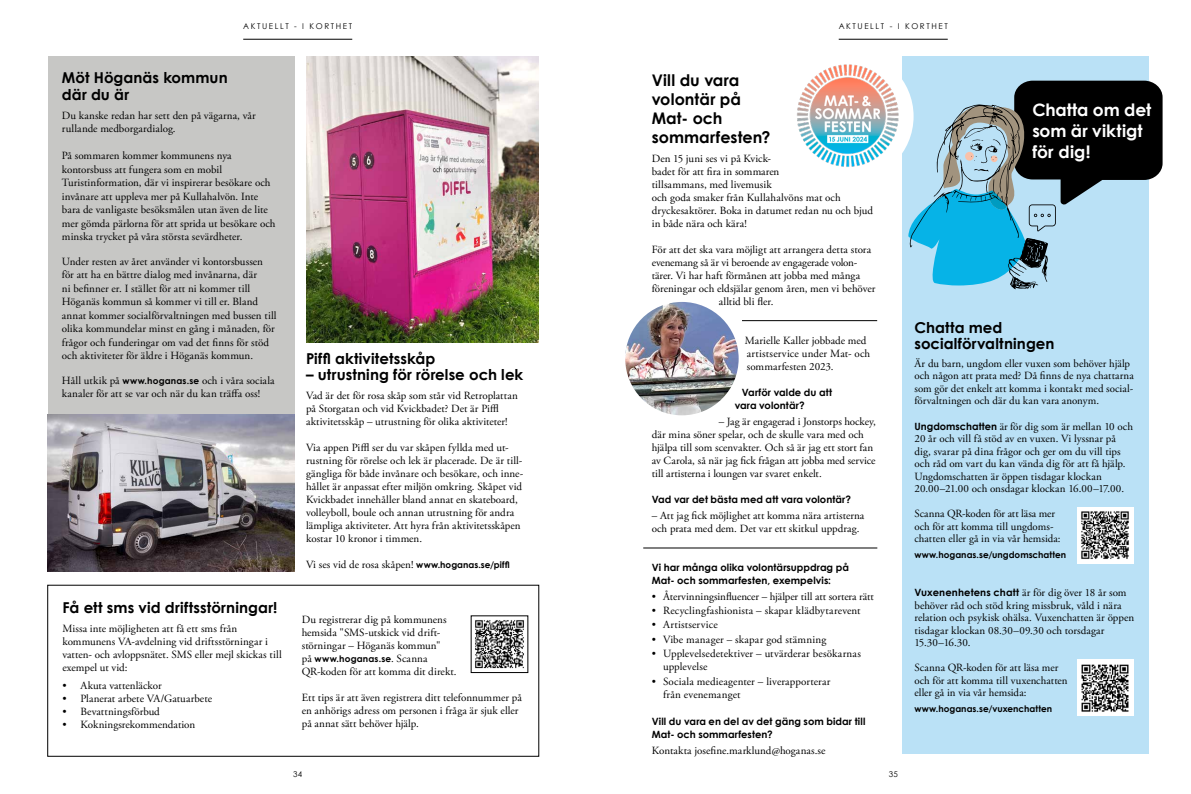
<style>
.page{position:relative;width:1191px;height:794px;background:#fff}
.page>*{position:absolute;margin:0;border:0;box-sizing:border-box;transform-origin:0 0}
.t1{font:700 17.1px/20.9px "Century Gothic";letter-spacing:.005em;color:#fff}
.t2{font:700 16px/19px "Century Gothic";letter-spacing:.005em;color:#000}
.t3{font:700 15px/16px "Century Gothic";letter-spacing:.005em;color:#000}
.t4{font:11px/13px "Adobe Garamond Pro";letter-spacing:.005em;color:#000}
.t5{font:11px "Adobe Garamond Pro";letter-spacing:-.015em;color:#000}
.t6{font:11px "Adobe Garamond Pro";letter-spacing:.025em;color:#000}
.t7{font:700 10px/13px "Century Gothic";color:#000}
.t8{font:700 9px "Century Gothic";color:#000}
.t9{font:8px "Century Gothic";letter-spacing:.2em;color:#000}
.s1{font-family:"Century Gothic";font-weight:700;font-size:9px}
.s2{font-family:"Adobe Garamond Pro";font-weight:400;font-size:11px}
.s3{font-family:"Century Gothic";font-weight:700;font-size:10px}
</style>
<div class="page">
<div style="left:901px;top:57px;width:247px;height:697px;background:#bae1f6"></div>
<div style="left:783px;top:51px;width:130px;height:131px;background:#fff;border-radius:50%"></div>
<hr style="left:243px;top:39px;width:109px;height:1px;background:#000">
<hr style="left:838px;top:39px;width:109px;height:1px;background:#000">
<div style="left:48px;top:57px;width:246px;height:510px;background:#c7c7c5"></div>
<img style="left:306px;top:57px;width:233px;height:285px">
<img style="left:48px;top:414px;width:246px;height:157px">
<div style="left:1076px;top:507px;width:57px;height:57px;background:#fff"></div>
<img style="left:1081px;top:511px;width:48px;height:48px">
<div style="left:1076px;top:659px;width:57px;height:57px;background:#fff"></div>
<img style="left:1081px;top:664px;width:48px;height:48px">
<svg style="left:908px;top:81px;width:254px;height:208px"></svg>
<div style="left:47px;top:585px;width:492px;height:172px;border:1px solid #000"></div>
<img style="left:475px;top:620px;width:49px;height:49px">
<hr style="left:643px;top:547px;width:234px;height:1px;background:#000">
<hr style="left:742px;top:320px;width:135px;height:1px;background:#000">
<img style="left:625px;top:302px;width:113px;height:113px;border-radius:57px">
<img style="left:797px;top:59px;width:107px;height:113px">
<p class="t9" style="left:243px;top:21px;width:110px">AKTUELLT - I KORTHET</p>
<p class="t9" style="left:838px;top:21px;width:110px">AKTUELLT - I KORTHET</p>
<h3 class="t3" style="left:62px;top:69px;width:167px">Möt Höganäs kommun där du är</h3>
<p class="t4" style="left:62px;top:109px;width:195px;line-height:13.5px">Du kanske redan har sett den på vägarna, vår rullande medborgardialog.</p>
<p class="t4" style="left:62px;top:149px;width:215px;line-height:13.5px">På sommaren kommer kommunens nya kontorsbuss att fungera som en mobil Turistinformation, där vi inspirerar besökare och invånare att uppleva mer på Kullahalvön. Inte bara de vanligaste besöksmålen utan även de lite mer gömda pärlorna för att sprida ut besökare och minska trycket på våra största sevärdheter.</p>
<p class="t4" style="left:62px;top:255px;width:216px;line-height:13.5px">Under resten av året använder vi kontorsbussen för att ha en bättre dialog med invånarna, där<br>ni befinner er. I stället för att ni kommer till Höganäs kommun så kommer vi till er. Bland annat kommer socialförvaltningen med bussen till olika kommundelar minst en gång i månaden, för frågor och funderingar om vad det finns för stöd och aktiviteter för äldre i Höganäs kommun.</p>
<p class="t4" style="left:62px;top:374px;width:214px;line-height:13.5px">Håll utkik på <span class="s1">www.hoganas.se</span> och i våra sociala kanaler för att se var och när du kan träffa oss!</p>
<h3 class="t3" style="left:62px;top:599px;width:216px">Få ett sms vid driftsstörningar!</h3>
<p class="t4" style="left:62px;top:622px;width:221px">Missa inte möjligheten att få ett sms från kommunens VA-avdelning vid driftsstörningar i vatten- och avloppsnätet. SMS eller mejl skickas till exempel ut vid:</p>
<p class="t4" style="left:62px;top:679px;width:101px">• Akuta vattenläckor</p>
<p class="t4" style="left:62px;top:692px;width:151px">• Planerat arbete VA/Gatuarbete</p>
<p class="t4" style="left:62px;top:705px;width:99px">• Bevattningsförbud</p>
<p class="t4" style="left:62px;top:718px;width:134px">• Kokningsrekommendation</p>
<h3 class="t3" style="left:306px;top:350px;width:131px">Piffl aktivitetsskåp</h3>
<h3 class="t3" style="left:306px;top:366px;width:219px">– utrustning för rörelse och lek</h3>
<p class="t4" style="left:306px;top:389px;width:213px">Vad är det för rosa skåp som står vid Retroplattan på Storgatan och vid Kvickbadet? Det är Piffl aktivitetsskåp – utrustning för olika aktiviteter!</p>
<p class="t4" style="left:306px;top:441px;width:219px">Via appen Piffl ser du var skåpen fyllda med ut&shy;rustning för rörelse och lek är placerade. De är till&shy;gängliga för både invånare och besökare, och inne&shy;hållet är anpassat efter miljön omkring. Skåpet vid Kvickbadet innehåller bland annat en skateboard, volleyboll, boule och annan utrustning för andra lämpliga aktiviteter. Att hyra från aktivitetsskåpen kostar 10 kronor i timmen.</p>
<p class="t4" style="left:306px;top:558px;width:205px">Vi ses vid de rosa skåpen! <span class="s1">www.hoganas.se/piffl</span></p>
<p class="t4" style="left:302px;top:614px;width:146px">Du registrerar dig på kommunens hemsida "SMS-utskick vid drift&shy;störningar – Höganäs kommun"</p>
<p class="t8" style="left:302px;top:652px;width:127px"><span class="s2">på</span> www.hoganas.se<span class="s2">. Scanna</span></p>
<p class="t4" style="left:302px;top:666px;width:156px">QR-koden för att komma dit direkt.</p>
<p class="t4" style="left:302px;top:692px;width:221px">Ett tips är att även registrera ditt telefonnummer på en anhörigs adress om personen i fråga är sjuk eller på annat sätt behöver hjälp.</p>
<h2 class="t2" style="left:652px;top:70px;width:120px">Vill du vara volontär på<br>Mat- och sommarfesten?</h2>
<p class="t4" style="left:652px;top:152px;width:223px">Den 15 juni ses vi på Kvick-<br>badet för att fira in sommaren<br>tillsammans, med livemusik<br>och goda smaker från Kullahalvöns mat och dryckesaktörer. Boka in datumet redan nu och bjud in både nära och kära!</p>
<p class="t4" style="left:652px;top:243px;width:221px">För att det ska vara möjligt att arrangera detta stora</p>
<p class="t5" style="left:652px;top:256px;width:207px">evenemang så är vi beroende av engagerade volon-</p>
<p class="t4" style="left:652px;top:269px;width:210px">tärer. Vi har haft förmånen att jobba med många</p>
<p class="t4" style="left:652px;top:282px;width:225px">föreningar och eldsjälar genom åren, men vi behöver</p>
<p class="t4" style="left:719px;top:295px;width:56px">alltid bli fler.</p>
<p class="t4" style="left:745px;top:334px;width:127px">Marielle Kaller jobbade med artistservice under Mat- och sommarfesten 2023.</p>
<p class="t7" style="left:735px;top:385px;width:99px;text-indent:7px">Varför valde du att vara volontär?</p>
<p class="t4" style="left:652px;top:415px;width:226px;text-indent:67px">– Jag är engagerad i Jonstorps hockey, där mina söner spelar, och de skulle vara med och hjälpa till som scenvakter. Och så är jag ett stort fan av Carola, så när jag fick frågan att jobba med service till artisterna i loungen var svaret enkelt.</p>
<p class="t7" style="left:652px;top:492px;width:201px">Vad var det bästa med att vara volontär?</p>
<p class="t4" style="left:652px;top:509px;width:214px">– Att jag fick möjlighet att komma nära artisterna och prata med dem. Det var ett skitkul uppdrag.</p>
<p class="t7" style="left:652px;top:560px;width:199px">Vi har många olika volontärsuppdrag på<br>Mat- och sommarfesten, exempelvis:</p>
<p class="t4" style="left:652px;top:590px;width:224px">• Återvinningsinfluencer – hjälper till att sortera rätt</p>
<p class="t4" style="left:652px;top:604px;width:210px">• Recyclingfashionista – skapar klädbytarevent</p>
<p class="t6" style="left:652px;top:618px;width:67px">• Artistservice</p>
<p class="t4" style="left:652px;top:633px;width:176px">• Vibe manager – skapar god stämning</p>
<p class="t4" style="left:663px;top:647px;width:199px;text-indent:-11px">• Upplevelsedetektiver – utvärderar besökarnas upplevelse</p>
<p class="t4" style="left:663px;top:675px;width:169px;text-indent:-11px">• Sociala medieagenter – liverapporterar från evenemanget</p>
<p class="t7" style="left:652px;top:714px;width:215px">Vill du vara en del av det gäng som bidar till<br>Mat- och sommarfesten?</p>
<p class="t4" style="left:652px;top:744px;width:175px">Kontakta josefine.marklund@hoganas.se</p>
<p class="t9" style="left:293px;top:768px;width:11px">34</p>
<p class="t9" style="left:888px;top:768px;width:11px">35</p>
<h1 class="t1" style="left:1032px;top:98px;width:120px">Chatta om det som är viktigt för dig!</h1>
<h3 class="t3" style="left:914px;top:318px;width:142px">Chatta med socialförvaltningen</h3>
<p class="t4" style="left:914px;top:357px;width:221px;line-height:12.5px">Är du barn, ungdom eller vuxen som behöver hjälp och någon att prata med? Då finns de nya chattarna som gör det enkelt att komma i kontakt med social&shy;förvaltningen och där du kan vara anonym.</p>
<p class="t4" style="left:914px;top:420px;width:220px;line-height:12.5px"><span class="s3">Ungdomschatten</span> är för dig som är mellan 10 och 20 år och vill få stöd av en vuxen. Vi lyssnar på dig, svarar på dina frågor och ger om du vill tips och råd om vart du kan vända dig för att få hjälp.<br>Ungdomschatten är öppen tisdagar klockan 20.00–21.00 och onsdagar klockan 16.00–17.00.</p>
<p class="t4" style="left:914px;top:508px;width:148px;line-height:12.5px">Scanna QR-koden för att läsa mer och för att komma till ungdoms&shy;chatten eller gå in via vår hemsida:</p>
<p class="t8" style="left:914px;top:548px;width:153px">www.hoganas.se/ungdomschatten</p>
<p class="t4" style="left:914px;top:587px;width:221px;line-height:12.5px"><span class="s3">Vuxenenhetens chatt</span> är för dig över 18 år som behöver råd och stöd kring missbruk, våld i nära relation och psykisk ohälsa. Vuxenchatten är öppen tisdagar klockan 08.30–09.30 och torsdagar 15.30–16.30.</p>
<p class="t4" style="left:914px;top:662px;width:155px;line-height:12.5px">Scanna QR-koden för att läsa mer och för att komma till vuxenchatten eller gå in via vår hemsida:</p>
<p class="t8" style="left:914px;top:702px;width:139px">www.hoganas.se/vuxenchatten</p>
</div>
